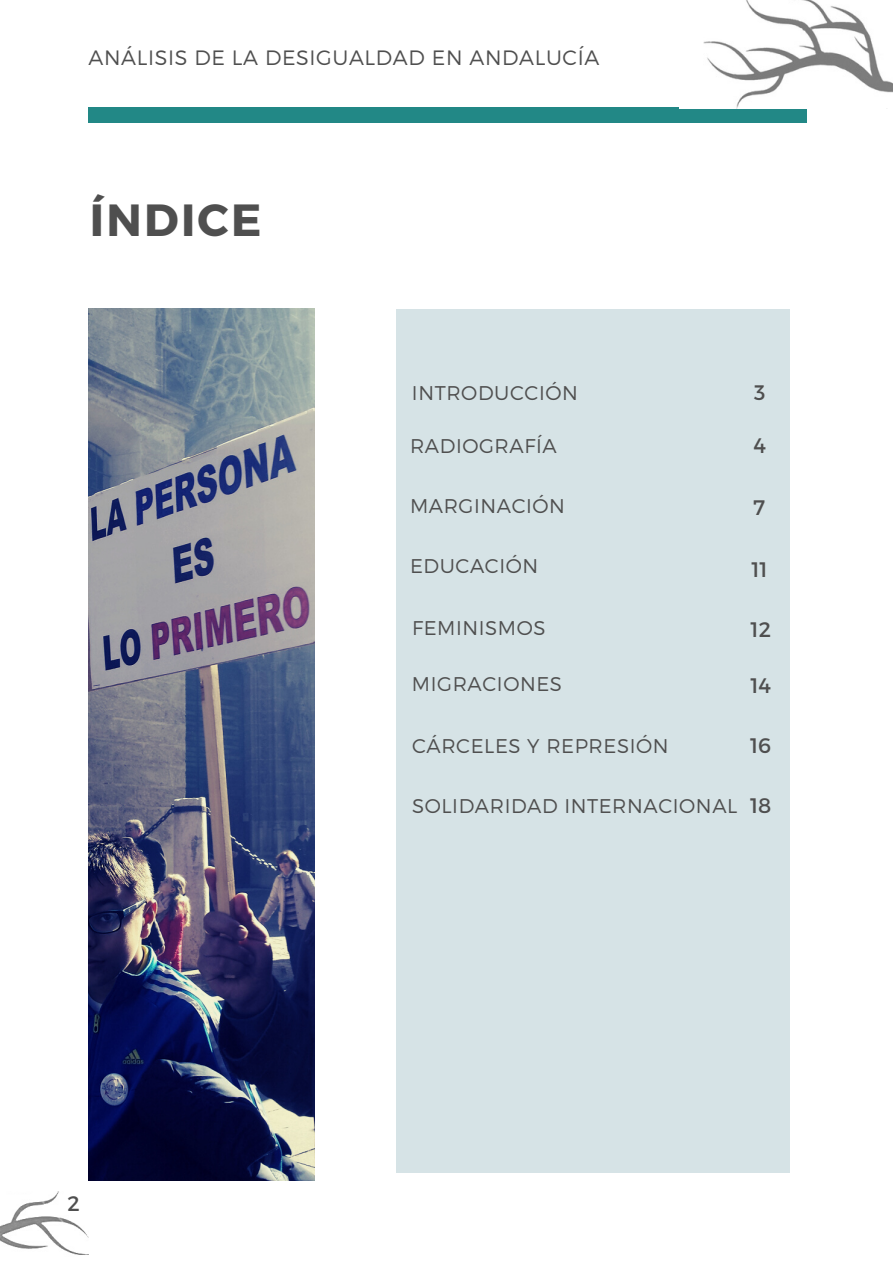
<style>
.page{position:relative;width:893px;height:1264px;background:#fff}
.page>*{position:absolute;margin:0;border:0;box-sizing:border-box;transform-origin:0 0}
.t1{font:700 45px "Montserrat";letter-spacing:.05em;color:#4f4f4f}
.t2{font:21px "Montserrat";color:#4f4f4f}
.t3{font:300 20.7px "Montserrat";letter-spacing:.03em;color:#4f4f4f}
.t4{font:300 19.8px "Montserrat";letter-spacing:.03em;color:#4f4f4f}
</style>
<div class="page">
<div style="left:88px;top:108px;width:719px;height:15px;background:#228886"></div>
<img style="left:88px;top:309px;width:226px;height:871px">
<div style="left:396px;top:309px;width:394px;height:863px;background:#d6e3e6"></div>
<img style="left:703px;top:0;width:189px;height:108px">
<img style="left:0;top:1191px;width:88px;height:64px">
<p class="t3" style="left:88px;top:44px;width:512px">ANÁLISIS DE LA DESIGUALDAD EN ANDALUCÍA</p>
<h1 class="t1" style="left:90px;top:191px;width:173px">ÍNDICE</h1>
<p class="t4" style="left:412px;top:380px;width:167px">INTRODUCCIÓN</p>
<p class="t4" style="left:410px;top:433px;width:148px">RADIOGRAFÍA</p>
<p class="t2" style="left:754px;top:379px;width:13px">3</p>
<p class="t2" style="left:753px;top:431px;width:14px">4</p>
<p class="t4" style="left:410px;top:493px;width:156px">MARGINACIÓN</p>
<p class="t2" style="left:753px;top:494px;width:13px">7</p>
<p class="t4" style="left:410px;top:553px;width:130px">EDUCACIÓN</p>
<p class="t2" style="left:751px;top:556px;width:18px">11</p>
<p class="t4" style="left:412px;top:615px;width:135px">FEMINISMOS</p>
<p class="t2" style="left:750px;top:616px;width:22px">12</p>
<p class="t4" style="left:412px;top:671px;width:151px">MIGRACIONES</p>
<p class="t2" style="left:750px;top:672px;width:22px">14</p>
<p class="t4" style="left:412px;top:733px;width:258px">CÁRCELES Y REPRESIÓN</p>
<p class="t2" style="left:750px;top:732px;width:23px">16</p>
<p class="t4" style="left:412px;top:793px;width:327px">SOLIDARIDAD INTERNACIONAL</p>
<p class="t2" style="left:750px;top:792px;width:23px">18</p>
<p class="t2" style="left:68px;top:1189px;width:14px">2</p>
</div>
